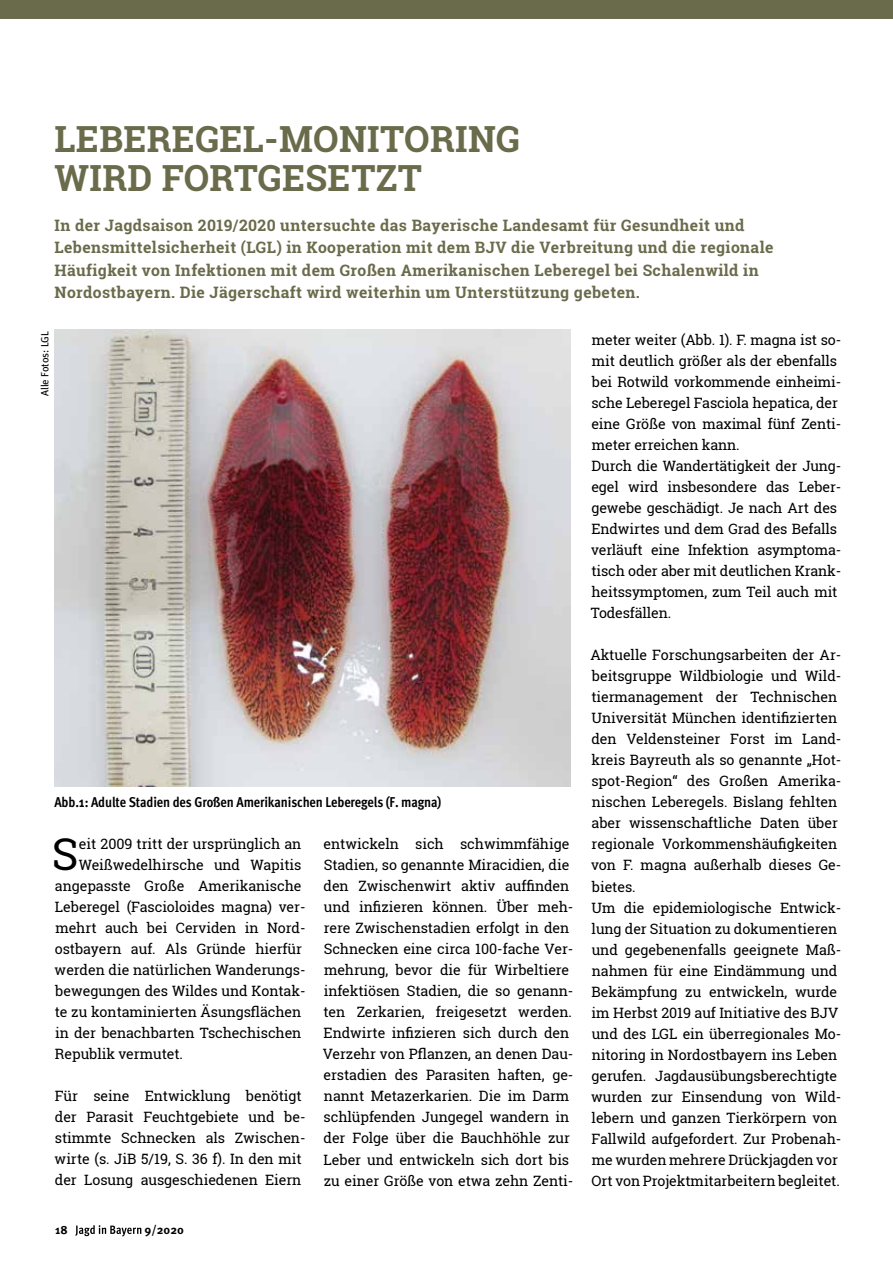
<style>
.page{position:relative;width:893px;height:1263px;background:#fff}
.page>*{position:absolute;margin:0;border:0;box-sizing:border-box;transform-origin:0 0}
.t1{font:43.8px "Roboto Slab";color:#000}
.t2{font:700 36px/39px "Roboto Slab";letter-spacing:.01em;color:#6a6b4b}
.t3{font:700 15.75px/22.5px "Roboto Slab";letter-spacing:.025em;color:#6a6b4b}
.t4{font:14.25px/21px "Roboto Slab";letter-spacing:-.005em;color:#000}
.t5{font:700 14.25px "Meta Cond";letter-spacing:-.01em;color:#000}
.t6{font:700 12px "Meta Pro";color:#000}
.t7{font:10.5px "Meta Book LF";letter-spacing:.005em;color:#000}
</style>
<div class="page">
<svg style="left:75px;top:1225px;width:66px;height:11px"></svg>
<div style="left:0;top:0;width:893px;height:18px;background:#6a6b4b"></div>
<img style="left:55px;top:330px;width:515px;height:456px">
<h2 class="t2" style="left:55px;top:119px;width:467px">LEBEREGEL-MONITORING<br>WIRD FORTGESETZT</h2>
<p class="t3" style="left:55px;top:213px;width:720px">In der Jagdsaison 2019/2020 untersuchte das Bayerische Landesamt für Gesundheit und Lebensmittelsicherheit (LGL) in Kooperation mit dem BJV die Verbreitung und die regionale Häufigkeit von Infektionen mit dem Großen Amerikanischen Leberegel bei Schalenwild in Nordostbayern. Die Jägerschaft wird weiterhin um Unterstützung gebeten.</p>
<p class="t7" style="left:39px;top:396px;width:67px;rotate:-90deg">Alle Fotos: LGL</p>
<p class="t5" style="left:55px;top:794px;width:388px">Abb.1: Adulte Stadien des Großen Amerikanischen Leberegels (F. magna)</p>
<h1 class="t1" style="left:52px;top:824px;width:28px">S</h1>
<p class="t4" style="left:79px;top:833px;width:224px">eit 2009 tritt der ursprünglich an</p>
<p class="t4" style="left:79px;top:854px;width:224px">Weißwedelhirsche und Wapitis</p>
<p class="t4" style="left:55px;top:875px;width:248px">angepasste Große Amerikanische</p>
<p class="t4" style="left:55px;top:896px;width:252px">Leberegel (Fascioloides magna) ver-</p>
<p class="t4" style="left:55px;top:917px;width:252px">mehrt auch bei Cerviden in Nord-</p>
<p class="t4" style="left:55px;top:938px;width:249px">ostbayern auf. Als Gründe hierfür</p>
<p class="t4" style="left:55px;top:959px;width:252px">werden die natürlichen Wanderungs-</p>
<p class="t4" style="left:55px;top:980px;width:252px">bewegungen des Wildes und Kontak-</p>
<p class="t4" style="left:55px;top:1001px;width:248px">te zu kontaminierten Äsungsflächen</p>
<p class="t4" style="left:55px;top:1023px;width:248px">in der benachbarten Tschechischen</p>
<p class="t4" style="left:55px;top:1044px;width:130px">Republik vermutet.</p>
<p class="t4" style="left:55px;top:1086px;width:252px">Für seine Entwicklung benötigt der Parasit Feuchtgebiete und be&shy;stimmte Schnecken als Zwischen&shy;wirte (s. JiB 5/19, S. 36 f). In den mit der Losung ausgeschiedenen Eiern</p>
<p class="t6" style="left:55px;top:1220px;width:14px">18</p>
<p class="t6" style="left:145px;top:1220px;width:41px">9/2020</p>
<p class="t4" style="left:323px;top:833px;width:252px">entwickeln sich schwimmfähige Stadien, so genannte Miracidien, die den Zwischenwirt aktiv auffinden und infizieren können. Über meh&shy;rere Zwischenstadien erfolgt in den Schnecken eine circa 100-fache Ver&shy;mehrung, bevor die für Wirbeltiere infektiösen Stadien, die so genann&shy;ten Zerkarien, freigesetzt werden.<br>Endwirte infizieren sich durch den Verzehr von Pflanzen, an denen Dau&shy;erstadien des Parasiten haften, ge&shy;nannt Metazerkarien. Die im Darm schlüpfenden Jungegel wandern in der Folge über die Bauchhöhle zur Leber und entwickeln sich dort bis zu einer Größe von etwa zehn Zenti-</p>
<p class="t4" style="left:591px;top:329px;width:252px">meter weiter (Abb. 1). F. magna ist so&shy;mit deutlich größer als der ebenfalls bei Rotwild vorkommende einheimi&shy;sche Leberegel Fasciola hepatica, der eine Größe von maximal fünf Zenti&shy;meter erreichen kann.<br>Durch die Wandertätigkeit der Jung&shy;egel wird insbesondere das Leber&shy;gewebe geschädigt. Je nach Art des Endwirtes und dem Grad des Befalls verläuft eine Infektion asymptoma&shy;tisch oder aber mit deutlichen Krank&shy;heitssymptomen, zum Teil auch mit Todesfällen.</p>
<p class="t4" style="left:590px;top:645px;width:253px">Aktuelle Forschungsarbeiten der Ar&shy;beitsgruppe Wildbiologie und Wild&shy;tiermanagement der Technischen Universität München identifizierten den Veldensteiner Forst im Land&shy;kreis Bayreuth als so genannte „Hot&shy;spot-Region“ des Großen Amerika&shy;nischen Leberegels. Bislang fehlten aber wissenschaftliche Daten über regionale Vorkommenshäufigkeiten von F. magna außerhalb dieses Ge&shy;bietes.<br>Um die epidemiologische Entwick&shy;lung der Situation zu dokumentieren und gegebenenfalls geeignete Maß&shy;nahmen für eine Eindämmung und Bekämpfung zu entwickeln, wurde im Herbst 2019 auf Initiative des BJV und des LGL ein überregionales Mo&shy;nitoring in Nordostbayern ins Leben gerufen. Jagdausübungsberechtigte wurden zur Einsendung von Wild&shy;lebern und ganzen Tierkörpern von Fallwild aufgefordert. Zur Probenah&shy;me wurden mehrere Drückjagden vor Ort von Projektmitarbeitern begleitet.</p>
</div>
